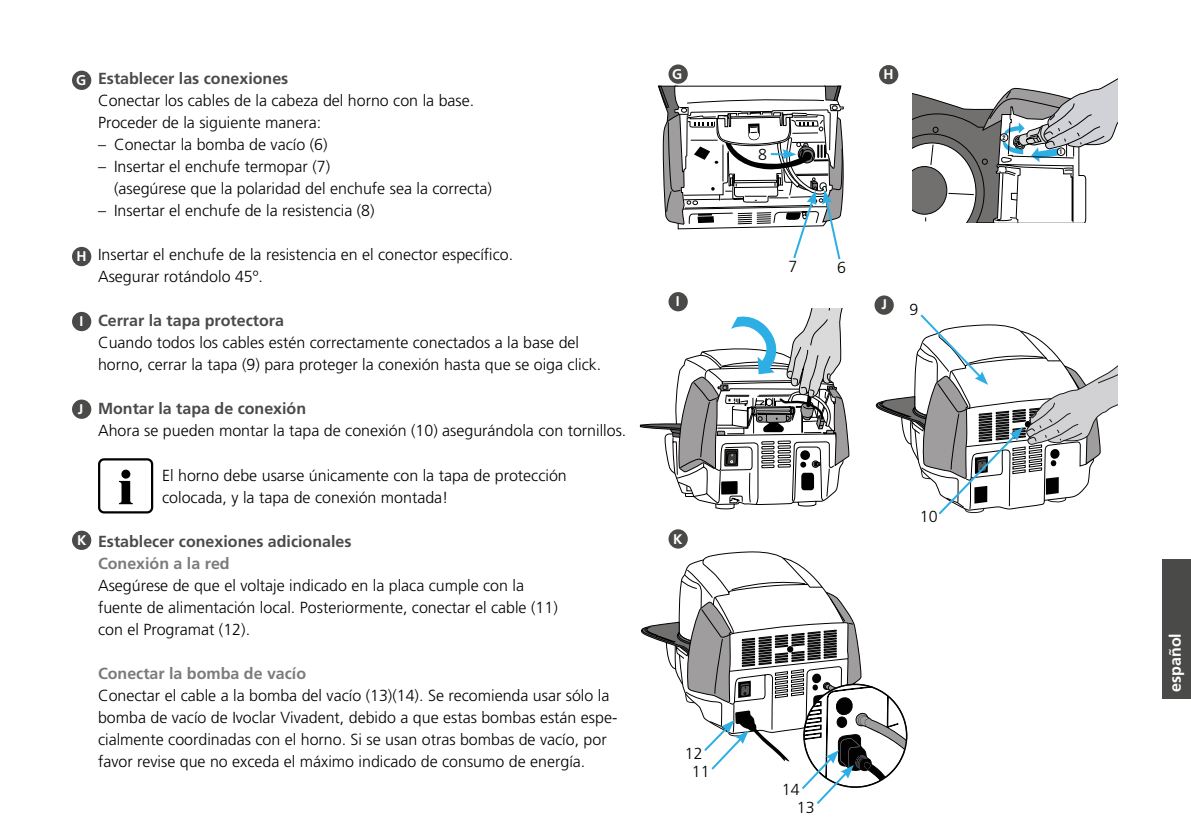
<style>
.page{position:relative;width:1191px;height:840px;background:#fff}
.page>*{position:absolute;margin:0;border:0;box-sizing:border-box;transform-origin:0 0}
.t1{font:300 16px/22px "Frutiger";color:#000}
.t2{font:700 16px "Frutiger";color:#4a4a49}
.t3{font:700 16px "Frutiger";color:#7c7b7b}
.t4{font:700 16px "Frutiger";color:#fff}
.t5{font:700 14px "Frutiger";color:#fff}
.t6{font:6px "Helvetica Inserat";color:#1e1e1c}
</style>
<div class="page">
<svg style="left:640px;top:65px;width:478px;height:450px"></svg>
<svg style="left:641px;top:551px;width:266px;height:253px"></svg>
<div style="left:668px;top:64px;width:20px;height:20px;background:#4a4a49;border-radius:50%"></div>
<div style="left:668px;top:292px;width:20px;height:19px;background:#4a4a49;border-radius:50%"></div>
<div style="left:668px;top:529px;width:20px;height:19px;background:#4a4a49;border-radius:50%"></div>
<div style="left:879px;top:65px;width:19px;height:19px;background:#4a4a49;border-radius:50%"></div>
<div style="left:874px;top:295px;width:19px;height:19px;background:#4a4a49;border-radius:50%"></div>
<div style="left:1162px;top:559px;width:29px;height:139px;background:#4a4a49"></div>
<div style="left:98px;top:458px;width:55px;height:55px;border:2px solid #000;border-radius:5px"></div>
<svg style="left:119px;top:469px;width:14px;height:35px"></svg>
<div style="left:72px;top:71px;width:19px;height:19px;background:#4a4a49;border-radius:50%"></div>
<div style="left:72px;top:247px;width:19px;height:19px;background:#4a4a49;border-radius:50%"></div>
<div style="left:72px;top:312px;width:19px;height:19px;background:#4a4a49;border-radius:50%"></div>
<div style="left:72px;top:399px;width:19px;height:19px;background:#4a4a49;border-radius:50%"></div>
<div style="left:72px;top:530px;width:19px;height:19px;background:#4a4a49;border-radius:50%"></div>
<p class="t5" style="left:76px;top:72px;width:12px">G</p>
<p class="t5" style="left:77px;top:248px;width:12px">H</p>
<p class="t5" style="left:79px;top:313px;width:5px">I</p>
<p class="t5" style="left:78px;top:400px;width:7px">J</p>
<p class="t5" style="left:77px;top:531px;width:11px">K</p>
<p class="t2" style="left:98px;top:69px;width:192px">Establecer las conexiones</p>
<p class="t1" style="left:98px;top:90px;width:378px">Conectar los cables de la cabeza del horno con la base.<br>Proceder de la siguiente manera:</p>
<p class="t1" style="left:98px;top:134px;width:231px">– Conectar la bomba de vacío (6)</p>
<p class="t1" style="left:114px;top:156px;width:379px;text-indent:-16px">– Insertar el enchufe termopar (7)<br>(asegúrese que la polaridad del enchufe sea la correcta)</p>
<p class="t1" style="left:98px;top:200px;width:278px">– Insertar el enchufe de la resistencia (8)</p>
<p class="t1" style="left:98px;top:244px;width:417px">Insertar el enchufe de la resistencia en el conector específico.<br>Asegurar rotándolo 45º.</p>
<p class="t2" style="left:98px;top:311px;width:187px">Cerrar la tapa protectora</p>
<p class="t1" style="left:98px;top:332px;width:505px">Cuando todos los cables estén correctamente conectados a la base del horno, cerrar la tapa (9) para proteger la conexión hasta que se oiga click.</p>
<p class="t2" style="left:98px;top:399px;width:210px">Montar la tapa de conexión</p>
<p class="t1" style="left:98px;top:420px;width:530px">Ahora se pueden montar la tapa de conexión (10) asegurándola con tornillos.</p>
<p class="t1" style="left:162px;top:464px;width:406px">El horno debe usarse únicamente con la tapa de protección colocada, y la tapa de conexión montada!</p>
<p class="t2" style="left:98px;top:531px;width:255px">Establecer conexiones adicionales</p>
<p class="t3" style="left:98px;top:553px;width:133px">Conexión a la red</p>
<p class="t1" style="left:98px;top:574px;width:461px">Asegúrese de que el voltaje indicado en la placa cumple con la fuente de alimentación local. Posteriormente, conectar el cable (11) con el Programat (12).</p>
<p class="t3" style="left:98px;top:663px;width:210px">Conectar la bomba de vacío</p>
<p class="t1" style="left:98px;top:684px;width:521px">Conectar el cable a la bomba del vacío (13)(14). Se recomienda usar sólo la bomba de vacío de Ivoclar Vivadent, debido a que estas bombas están espe&shy;cialmente coordinadas con el horno. Si se usan otras bombas de vacío, por favor revise que no exceda el máximo indicado de consumo de energía.</p>
<p class="t5" style="left:672px;top:65px;width:12px">G</p>
<p class="t5" style="left:676px;top:293px;width:5px">I</p>
<p class="t5" style="left:673px;top:530px;width:11px">K</p>
<p class="t1" style="left:685px;top:743px;width:26px;line-height:18.8px;text-align:center">12<br>11</p>
<p class="t1" style="left:758px;top:143px;width:10px">8</p>
<p class="t5" style="left:883px;top:66px;width:12px">H</p>
<p class="t1" style="left:788px;top:256px;width:10px">7</p>
<p class="t1" style="left:837px;top:256px;width:10px">6</p>
<p class="t5" style="left:881px;top:296px;width:7px">J</p>
<p class="t1" style="left:909px;top:299px;width:10px">9</p>
<p class="t1" style="left:919px;top:505px;width:19px">10</p>
<p class="t1" style="left:797px;top:780px;width:19px;line-height:17.6px;text-indent:-15px">14<br>13</p>
<p class="t6" style="left:1002px;top:134px;width:4px">2</p>
<p class="t6" style="left:1059px;top:148px;width:4px">1</p>
<p class="t4" style="left:1166px;top:691px;width:60px;rotate:-90deg">español</p>
</div>
